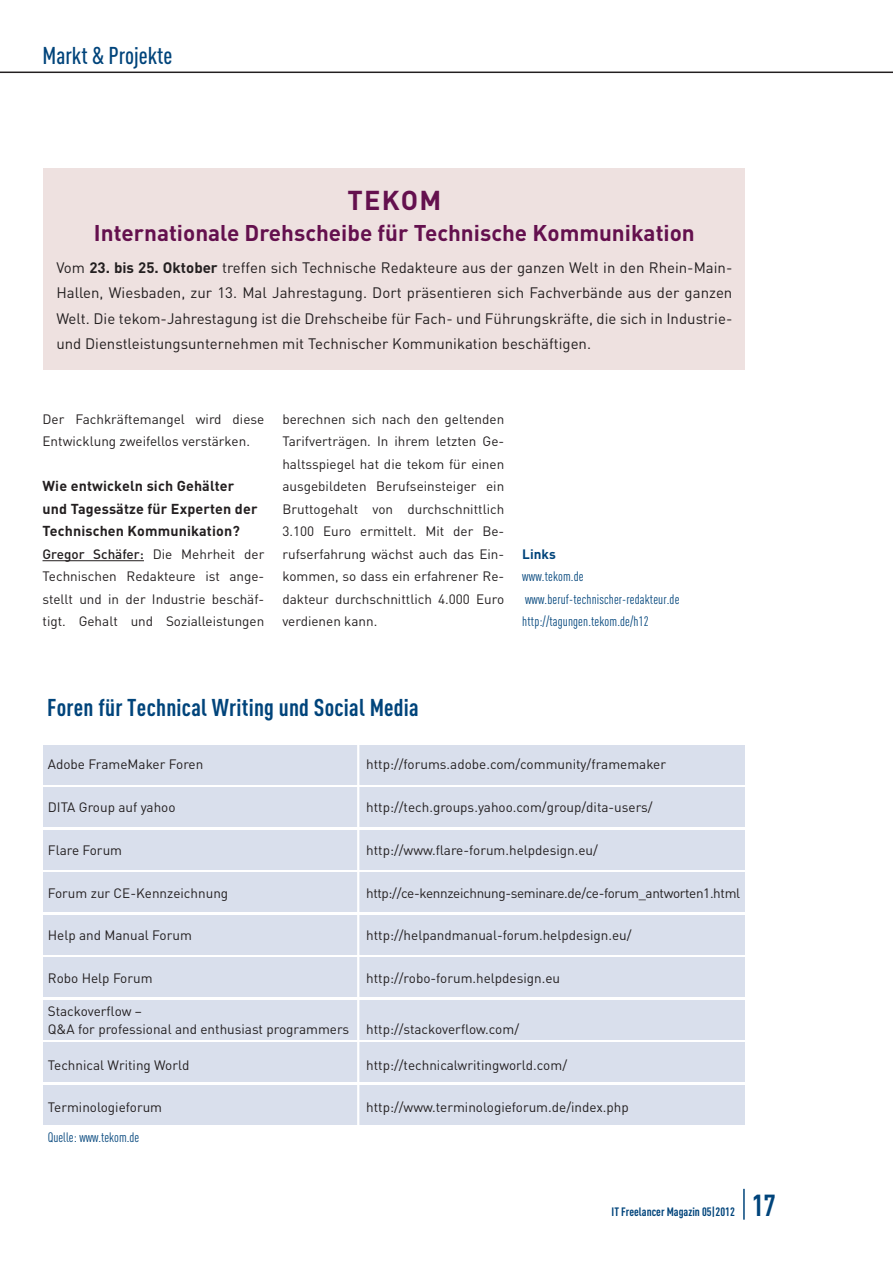
<style>
.page{position:relative;width:893px;height:1263px;background:#fff}
.page>*{position:absolute;margin:0;border:0;box-sizing:border-box;transform-origin:0 0}
.t1{font:700 30px "DIN Cond";color:#00447b}
.t2{font:700 27px "DIN";letter-spacing:.05em;color:#64104e}
.t3{font:700 24px "DIN Cond";letter-spacing:.01em;color:#00447b}
.t4{font:500 24px "DIN Cond";color:#00447b}
.t5{font:700 22.5px "DIN";color:#64104e}
.t6{font:15px/25.5px "DIN";color:#231f20;text-align:justify}
.t7{font:700 14.25px/22.5px "DIN";letter-spacing:.01em;color:#231f20}
.t8{font:13.5px/22.5px "DIN";color:#231f20}
.t9{font:13.5px/22.5px "DIN Cond";letter-spacing:.01em;color:#00447b}
.t10{font:13.5px "DIN";letter-spacing:-.025em;color:#231f20}
.t11{font:700 13.5px "DIN";color:#00447b}
.t12{font:700 12px "DIN Cond";color:#00447b}
.s1{font-weight:700}
.s2{font-weight:500}
</style>
<div class="page">
<hr style="left:0;top:72px;width:893px;height:1px;background:#231f20">
<hr style="left:743px;top:1189px;width:2px;height:31px;background:#00447b">
<hr style="left:43px;top:560px;width:101px;height:1px;background:#231f20">
<div style="left:44px;top:169px;width:701px;height:201px;background:#eee1e0"></div>
<div style="left:44px;top:787px;width:701px;height:40px;background:#d9dfec"></div>
<div style="left:44px;top:745px;width:701px;height:39px;background:#d9dfec"></div>
<div style="left:44px;top:830px;width:701px;height:39px;background:#d9dfec"></div>
<div style="left:44px;top:872px;width:701px;height:40px;background:#d9dfec"></div>
<div style="left:44px;top:915px;width:701px;height:39px;background:#d9dfec"></div>
<div style="left:44px;top:957px;width:701px;height:40px;background:#d9dfec"></div>
<div style="left:44px;top:1000px;width:701px;height:39px;background:#d9dfec"></div>
<div style="left:44px;top:1042px;width:701px;height:40px;background:#d9dfec"></div>
<div style="left:44px;top:1085px;width:701px;height:39px;background:#d9dfec"></div>
<hr style="left:357px;top:740px;width:2px;height:392px;background:#fff">
<h3 class="t4" style="left:43px;top:42px;width:131px">Markt &amp; Projekte</h3>
<h2 class="t2" style="left:347px;top:183px;width:96px">TEKOM</h2>
<h3 class="t5" style="left:94px;top:219px;width:602px">Internationale Drehscheibe für Technische Kommunikation</h3>
<p class="t6" style="left:56px;top:254px;width:678px">Vom <span class="s1">23. bis 25. Oktober</span> treffen sich Technische Redakteure aus der ganzen Welt in den Rhein-Main-Hallen, Wiesbaden, zur 13. Mal Jahrestagung. Dort präsentieren sich Fachverbände aus der ganzen Welt. Die tekom-Jahrestagung ist die Drehscheibe für Fach- und Führungskräfte, die sich in Industrie&shy;und Dienstleistungsunternehmen mit Technischer Kommunikation beschäftigen.</p>
<p class="t8" style="left:43px;top:407px;width:223px">Der Fachkräftemangel wird diese<br>Entwicklung zweifellos verstärken.</p>
<p class="t7" style="left:43px;top:474px;width:216px">Wie entwickeln sich Gehälter und Tagessätze für Experten der<br>Technischen Kommunikation?</p>
<p class="t8" style="left:43px;top:542px;width:223px;text-align:justify"><span class="s2">Gregor Schäfer:</span> Die Mehrheit der Technischen Redakteure ist ange&shy;stellt und in der Industrie beschäf&shy;tigt. Gehalt und Sozialleistungen</p>
<p class="t8" style="left:282px;top:407px;width:223px;text-align:justify">berechnen sich nach den geltenden Tarifverträgen. In ihrem letzten Ge&shy;haltsspiegel hat die tekom für einen ausgebildeten Berufseinsteiger ein Bruttogehalt von durchschnittlich 3.100 Euro ermittelt. Mit der Be&shy;rufserfahrung wächst auch das Ein&shy;kommen, so dass ein erfahrener Re&shy;dakteur durchschnittlich 4.000 Euro verdienen kann.</p>
<p class="t11" style="left:522px;top:545px;width:35px">Links</p>
<p class="t9" style="left:522px;top:565px;width:159px">www.tekom.de www.beruf-technischer-redakteur.de http://tagungen.tekom.de/h12</p>
<h3 class="t3" style="left:47px;top:693px;width:373px">Foren für Technical Writing und Social Media</h3>
<p class="t8" style="left:48px;top:753px;width:157px">Adobe FrameMaker Foren</p>
<p class="t8" style="left:366px;top:753px;width:301px">http://forums.adobe.com/community/framemaker</p>
<p class="t8" style="left:48px;top:796px;width:129px">DITA Group auf yahoo</p>
<p class="t8" style="left:366px;top:796px;width:288px">http://tech.groups.yahoo.com/group/dita-users/</p>
<p class="t8" style="left:48px;top:838px;width:76px">Flare Forum</p>
<p class="t8" style="left:366px;top:838px;width:233px">http://www.flare-forum.helpdesign.eu/</p>
<p class="t8" style="left:48px;top:881px;width:182px">Forum zur CE-Kennzeichnung</p>
<p class="t10" style="left:366px;top:884px;width:376px">http://ce-kennzeichnung-seminare.de/ce-forum_antworten1.html</p>
<p class="t8" style="left:48px;top:924px;width:146px">Help and Manual Forum</p>
<p class="t8" style="left:366px;top:924px;width:267px">http://helpandmanual-forum.helpdesign.eu/</p>
<p class="t8" style="left:48px;top:967px;width:106px">Robo Help Forum</p>
<p class="t8" style="left:366px;top:967px;width:196px">http://robo-forum.helpdesign.eu</p>
<p class="t8" style="left:48px;top:1002px;width:473px;line-height:18px">Stackoverflow –<br>Q&amp;A for professional and enthusiast programmers http://stackoverflow.com/</p>
<p class="t8" style="left:48px;top:1054px;width:143px">Technical Writing World</p>
<p class="t8" style="left:366px;top:1054px;width:203px">http://technicalwritingworld.com/</p>
<p class="t8" style="left:48px;top:1096px;width:116px">Terminologieforum</p>
<p class="t8" style="left:366px;top:1096px;width:264px">http://www.terminologieforum.de/index.php</p>
<p class="t9" style="left:48px;top:1126px;width:93px">Quelle: www.tekom.de</p>
<p class="t12" style="left:612px;top:1204px;width:125px">IT Freelancer Magazin 05|2012</p>
<h1 class="t1" style="left:752px;top:1187px;width:26px">17</h1>
</div>
